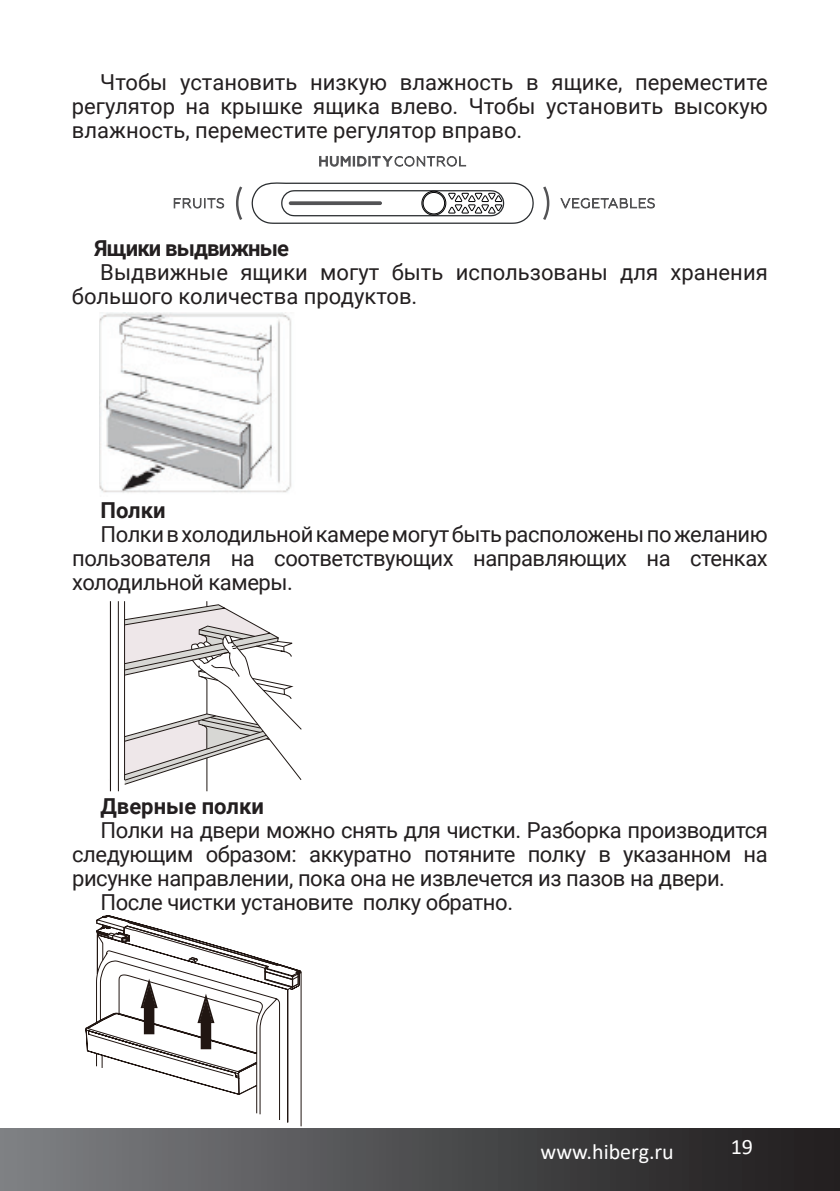
<style>
.page{position:relative;width:840px;height:1191px;background:#fff}
.page>*{position:absolute;margin:0;border:0;box-sizing:border-box;transform-origin:0 0}
.t1{font:22px/24px "Roboto";letter-spacing:-.02em;color:#231f20;text-align:justify}
.t2{font:22px/24px "Roboto";color:#231f20}
.t3{font:700 22px "Roboto";letter-spacing:-.01em;color:#231f20}
.t4{font:22px "Calibri";color:#fff}
.t5{font:700 22px "Roboto";letter-spacing:-.04em;color:#231f20}
</style>
<div class="page">
<div style="left:0;top:1128px;width:839px;height:63px;background:linear-gradient(to right,#7e8184,#1e1b1c)"></div>
<img style="left:99px;top:312px;width:193px;height:181px">
<svg style="left:173px;top:197px;width:51px;height:12px"></svg>
<svg style="left:560px;top:197px;width:95px;height:12px"></svg>
<svg style="left:319px;top:156px;width:147px;height:11px"></svg>
<svg style="left:236px;top:182px;width:314px;height:42px"></svg>
<svg style="left:288px;top:201px;width:94px;height:4px"></svg>
<hr style="left:110px;top:601px;width:1px;height:190px;background:#1e1613">
<svg style="left:118px;top:601px;width:184px;height:191px"></svg>
<svg style="left:85px;top:971px;width:217px;height:149px"></svg>
<svg style="left:96px;top:1024px;width:203px;height:99px"></svg>
<div style="left:145px;top:1003px;width:8px;height:29px;background:#211612"></div>
<div style="left:144px;top:1002px;width:10px;height:32px;border:2px solid #211612"></div>
<div style="left:202px;top:1018px;width:7px;height:29px;background:#211612"></div>
<div style="left:200px;top:1017px;width:11px;height:32px;border:2px solid #211612"></div>
<svg style="left:96px;top:915px;width:205px;height:109px"></svg>
<p class="t1" style="left:72px;top:70px;width:697px;text-indent:28px">Чтобы установить низкую влажность в ящике, переместите регулятор на крышке ящика влево. Чтобы установить высокую влажность, переместите регулятор вправо.</p>
<p class="t5" style="left:95px;top:233px;width:196px">Ящики выдвижные</p>
<p class="t2" style="left:72px;top:259px;width:697px;text-indent:28px">Выдвижные ящики могут быть использованы для хранения большого количества продуктов.</p>
<p class="t3" style="left:100px;top:495px;width:67px">Полки</p>
<p class="t1" style="left:72px;top:521px;width:697px;text-indent:28px">Полки в холодильной камере могут быть расположены по желанию пользователя на соответствующих направляющих на стенках холодильной камеры.</p>
<p class="t3" style="left:100px;top:790px;width:165px">Дверные полки</p>
<p class="t1" style="left:100px;top:817px;width:668px">Полки на двери можно снять для чистки. Разборка производится</p>
<p class="t1" style="left:72px;top:841px;width:697px">следующим образом: аккуратно потяните полку в указанном на</p>
<p class="t1" style="left:72px;top:865px;width:654px">рисунке направлении, пока она не извлечется из пазов на двери.</p>
<p class="t1" style="left:100px;top:889px;width:414px">После чистки установите полку обратно.</p>
<p class="t4" style="left:540px;top:1136px;width:135px">www.hiberg.ru</p>
<p class="t4" style="left:730px;top:1131px;width:24px">19</p>
</div>
